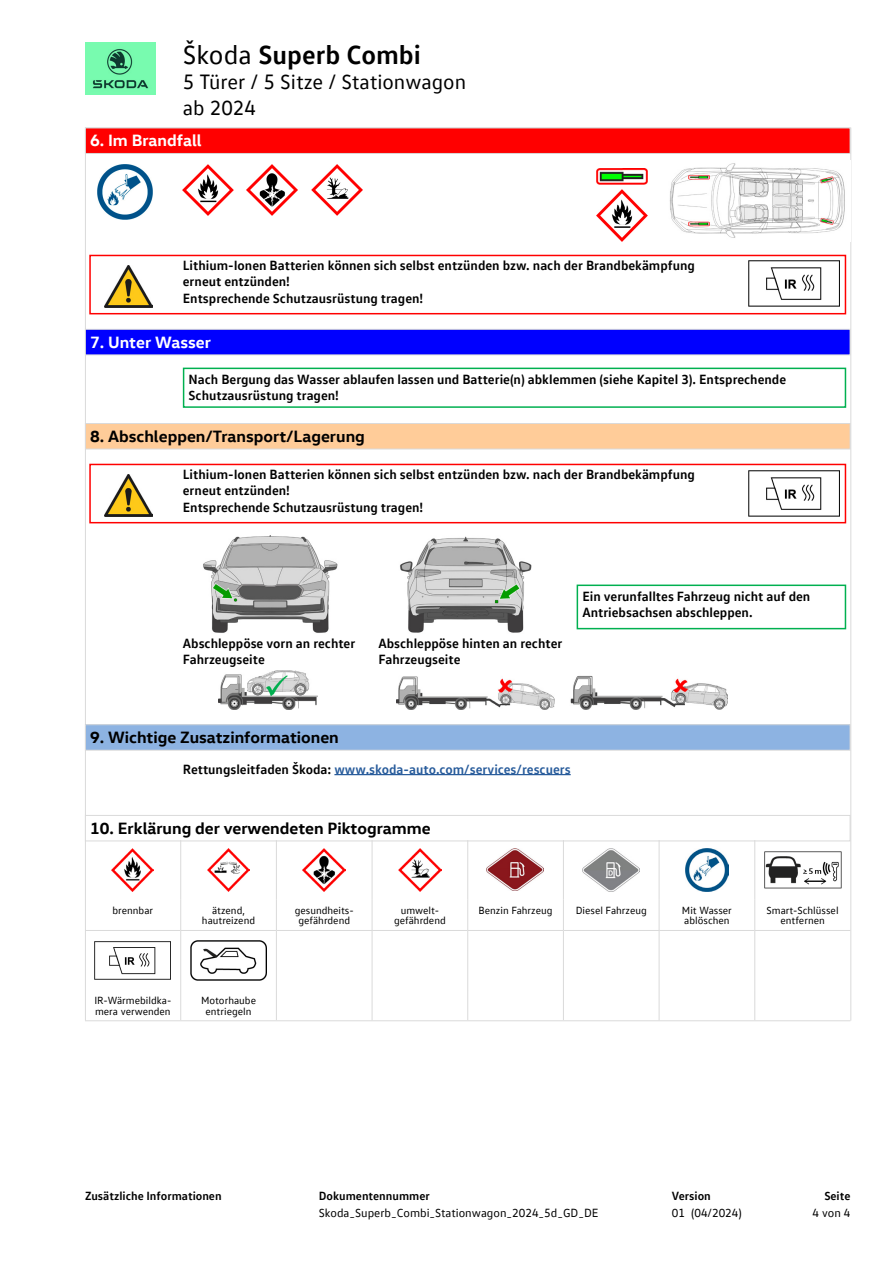
<style>
.page{position:relative;width:893px;height:1263px;background:#fff}
.page>*{position:absolute;margin:0;border:0;box-sizing:border-box;transform-origin:0 0}
.t1{font:700 27px "VW Text Office";color:#000}
.t2{font:21px/25.5px "VW Text Office";color:#000}
.Kapiteltitel{font:700 16.5px "VW Head Office";color:#000}
.Kapiteltitel_weiß{font:700 16.5px "VW Head Office";color:#fff}
.Warntext{font:700 13.5px/16.5px "VW Text Office";color:#000}
.Hinweistext{font:700 13.5px/16.5px "VW Text Office";color:#000}
.Warntext-2{font:700 13.5px "VW Text Office";color:#275b9b}
.Fusszeile{font:12px "VW Text Office";color:#000}
.Fusszeile_fett{font:700 12px "VW Text Office";color:#000}
.Legende_Kap_10{font:10.5px/10.5px "VW Text Office";color:#000;text-align:center}
.s1{font-weight:400}
.s2{color:#000}
</style>
<div class="page">
<img style="left:85px;top:43px;width:71px;height:52px">
<hr style="left:85px;top:128px;width:1px;height:892px;background:#dadada">
<hr style="left:850px;top:128px;width:1px;height:892px;background:#dadada">
<div style="left:85px;top:815px;width:765px;height:26px;border:1px solid #dadada"></div>
<hr style="left:276px;top:931px;width:1px;height:59px;background:#dadada">
<hr style="left:372px;top:931px;width:1px;height:59px;background:#dadada">
<hr style="left:467px;top:931px;width:1px;height:59px;background:#dadada">
<hr style="left:563px;top:931px;width:1px;height:59px;background:#dadada">
<hr style="left:659px;top:931px;width:1px;height:59px;background:#dadada">
<hr style="left:754px;top:931px;width:1px;height:59px;background:#dadada">
<hr style="left:276px;top:990px;width:1px;height:30px;background:#dadada">
<hr style="left:372px;top:990px;width:1px;height:30px;background:#dadada">
<hr style="left:467px;top:990px;width:1px;height:30px;background:#dadada">
<hr style="left:563px;top:990px;width:1px;height:30px;background:#dadada">
<hr style="left:659px;top:990px;width:1px;height:30px;background:#dadada">
<hr style="left:754px;top:990px;width:1px;height:30px;background:#dadada">
<hr style="left:181px;top:1020px;width:95px;height:1px;background:#dadada">
<hr style="left:276px;top:1020px;width:96px;height:1px;background:#dadada">
<hr style="left:372px;top:1020px;width:96px;height:1px;background:#dadada">
<hr style="left:468px;top:1020px;width:95px;height:1px;background:#dadada">
<hr style="left:563px;top:1020px;width:96px;height:1px;background:#dadada">
<hr style="left:659px;top:1020px;width:96px;height:1px;background:#dadada">
<hr style="left:755px;top:1020px;width:95px;height:1px;background:#dadada">
<hr style="left:180px;top:840px;width:1px;height:60px;background:#dadada">
<hr style="left:276px;top:840px;width:1px;height:60px;background:#dadada">
<hr style="left:372px;top:840px;width:1px;height:60px;background:#dadada">
<hr style="left:467px;top:840px;width:1px;height:60px;background:#dadada">
<hr style="left:563px;top:840px;width:1px;height:60px;background:#dadada">
<hr style="left:659px;top:840px;width:1px;height:60px;background:#dadada">
<hr style="left:180px;top:900px;width:1px;height:30px;background:#dadada">
<hr style="left:276px;top:900px;width:1px;height:30px;background:#dadada">
<hr style="left:372px;top:900px;width:1px;height:30px;background:#dadada">
<hr style="left:467px;top:900px;width:1px;height:30px;background:#dadada">
<hr style="left:563px;top:900px;width:1px;height:30px;background:#dadada">
<hr style="left:659px;top:900px;width:1px;height:30px;background:#dadada">
<hr style="left:181px;top:930px;width:95px;height:1px;background:#dadada">
<hr style="left:276px;top:930px;width:96px;height:1px;background:#dadada">
<hr style="left:372px;top:930px;width:96px;height:1px;background:#dadada">
<hr style="left:468px;top:930px;width:95px;height:1px;background:#dadada">
<hr style="left:563px;top:930px;width:96px;height:1px;background:#dadada">
<hr style="left:659px;top:930px;width:96px;height:1px;background:#dadada">
<hr style="left:85px;top:930px;width:96px;height:1px;background:#dadada">
<hr style="left:180px;top:931px;width:1px;height:59px;background:#dadada">
<hr style="left:180px;top:990px;width:1px;height:30px;background:#dadada">
<hr style="left:85px;top:1020px;width:96px;height:1px;background:#dadada">
<hr style="left:754px;top:840px;width:1px;height:60px;background:#dadada">
<hr style="left:754px;top:900px;width:1px;height:30px;background:#dadada">
<hr style="left:755px;top:930px;width:95px;height:1px;background:#dadada">
<img style="left:111px;top:849px;width:43px;height:42px">
<img style="left:207px;top:849px;width:43px;height:42px">
<img style="left:303px;top:848px;width:42px;height:43px">
<img style="left:399px;top:849px;width:42px;height:42px">
<img style="left:486px;top:849px;width:57px;height:42px">
<img style="left:582px;top:849px;width:58px;height:42px">
<img style="left:686px;top:848px;width:42px;height:43px">
<img style="left:764px;top:851px;width:77px;height:38px">
<img style="left:94px;top:941px;width:77px;height:39px">
<img style="left:190px;top:940px;width:77px;height:41px">
<div style="left:85px;top:725px;width:765px;height:25px;background:#8db3e2"></div>
<div style="left:85px;top:724px;width:765px;height:27px;border:1px solid #dadada"></div>
<hr style="left:334px;top:774px;width:237px;height:1px;background:#275b9b">
<img style="left:104px;top:474px;width:48px;height:42px">
<div style="left:89px;top:464px;width:757px;height:59px;border:2px solid #f00"></div>
<img style="left:748px;top:471px;width:92px;height:46px">
<div style="left:85px;top:423px;width:765px;height:26px;background:#fc9"></div>
<div style="left:85px;top:423px;width:765px;height:26px;border:1px solid #dadada"></div>
<div style="left:577px;top:584px;width:269px;height:45px;border:2px solid #00b050"></div>
<img style="left:219px;top:670px;width:99px;height:39px">
<img style="left:396px;top:675px;width:331px;height:34px">
<img style="left:203px;top:535px;width:135px;height:98px">
<img style="left:400px;top:536px;width:131px;height:97px">
<img style="left:104px;top:265px;width:48px;height:42px">
<div style="left:89px;top:255px;width:757px;height:59px;border:2px solid #f00"></div>
<img style="left:748px;top:260px;width:92px;height:47px">
<img style="left:97px;top:164px;width:55px;height:56px">
<img style="left:183px;top:164px;width:51px;height:52px">
<img style="left:247px;top:164px;width:51px;height:52px">
<img style="left:311px;top:164px;width:51px;height:52px">
<img style="left:596px;top:190px;width:51px;height:51px">
<img style="left:596px;top:168px;width:51px;height:16px">
<div style="left:183px;top:368px;width:663px;height:40px;border:2px solid #00b050"></div>
<div style="left:85px;top:329px;width:765px;height:26px;background:#00f"></div>
<div style="left:85px;top:329px;width:765px;height:26px;border:1px solid #dadada"></div>
<div style="left:85px;top:128px;width:765px;height:25px;background:#f00"></div>
<div style="left:85px;top:128px;width:765px;height:26px;border:1px solid #dadada"></div>
<img style="left:669px;top:163px;width:176px;height:75px">
<h1 class="t1" style="left:183px;top:37px;width:240px"><span class="s1">Škoda</span> Superb Combi</h1>
<h2 class="t2" style="left:183px;top:69px;width:285px">5 Türer / 5 Sitze / Stationwagon ab 2024</h2>
<p class="Kapiteltitel_weiß" style="left:90px;top:130px;width:113px">6. Im Brandfall</p>
<p class="Warntext" style="left:183px;top:256px;width:513px">Lithium-Ionen Batterien können sich selbst entzünden bzw. nach der Brandbekämpfung erneut entzünden!</p>
<p class="Warntext" style="left:183px;top:289px;width:242px">Entsprechende Schutzausrüstung tragen!</p>
<p class="Kapiteltitel_weiß" style="left:90px;top:331px;width:122px">7. Unter Wasser</p>
<p class="Hinweistext" style="left:189px;top:370px;width:599px">Nach Bergung das Wasser ablaufen lassen und Batterie(n) abklemmen (siehe Kapitel 3). Entsprechende<br>Schutzausrüstung tragen!</p>
<p class="Kapiteltitel" style="left:90px;top:425px;width:276px">8. Abschleppen/Transport/Lagerung</p>
<p class="Warntext" style="left:183px;top:465px;width:513px">Lithium-Ionen Batterien können sich selbst entzünden bzw. nach der Brandbekämpfung erneut entzünden!</p>
<p class="Warntext" style="left:183px;top:498px;width:242px">Entsprechende Schutzausrüstung tragen!</p>
<p class="Warntext" style="left:183px;top:634px;width:174px">Abschleppöse vorn an rechter</p>
<p class="Warntext" style="left:183px;top:651px;width:84px">Fahrzeugseite</p>
<p class="Warntext" style="left:378px;top:634px;width:185px">Abschleppöse hinten an rechter</p>
<p class="Warntext" style="left:378px;top:651px;width:84px">Fahrzeugseite</p>
<p class="Hinweistext" style="left:582px;top:587px;width:229px">Ein verunfalltes Fahrzeug nicht auf den<br>Antriebsachsen abschleppen.</p>
<p class="Kapiteltitel" style="left:90px;top:727px;width:250px">9. Wichtige Zusatzinformationen</p>
<p class="Warntext-2" style="left:183px;top:760px;width:389px"><span class="s2">Rettungsleitfaden Škoda:</span> www.skoda-auto.com/services/rescuers</p>
<p class="Kapiteltitel" style="left:90px;top:817px;width:342px">10. Erklärung der verwendeten Piktogramme</p>
<p class="Legende_Kap_10" style="left:113px;top:905px;width:42px">brennbar</p>
<p class="Legende_Kap_10" style="left:202px;top:905px;width:55px">ätzend, hautreizend</p>
<p class="Legende_Kap_10" style="left:295px;top:905px;width:60px">gesundheits&shy;gefährdend</p>
<p class="Legende_Kap_10" style="left:394px;top:905px;width:53px">umwelt&shy;gefährdend</p>
<p class="Legende_Kap_10" style="left:479px;top:905px;width:75px">Benzin Fahrzeug</p>
<p class="Legende_Kap_10" style="left:576px;top:905px;width:73px">Diesel Fahrzeug</p>
<p class="Legende_Kap_10" style="left:682px;top:905px;width:52px;text-align:left">Mit Wasser ablöschen</p>
<p class="Legende_Kap_10" style="left:767px;top:905px;width:74px">Smart-Schlüssel entfernen</p>
<p class="Legende_Kap_10" style="left:94px;top:995px;width:78px;text-align:left">IR-Wärmebildka&shy;mera verwenden</p>
<p class="Legende_Kap_10" style="left:201px;top:995px;width:57px">Motorhaube entriegeln</p>
<p class="Fusszeile_fett" style="left:85px;top:1188px;width:138px">Zusätzliche Informationen</p>
<p class="Fusszeile_fett" style="left:319px;top:1188px;width:112px">Dokumentennummer</p>
<p class="Fusszeile" style="left:319px;top:1206px;width:281px">Skoda_Superb_Combi_Stationwagon_2024_5d_GD_DE</p>
<p class="Fusszeile_fett" style="left:672px;top:1188px;width:40px">Version</p>
<p class="Fusszeile" style="left:672px;top:1206px;width:72px">01 (04/2024)</p>
<p class="Fusszeile_fett" style="left:824px;top:1188px;width:28px">Seite</p>
<p class="Fusszeile" style="left:813px;top:1206px;width:39px">4 von 4</p>
</div>
